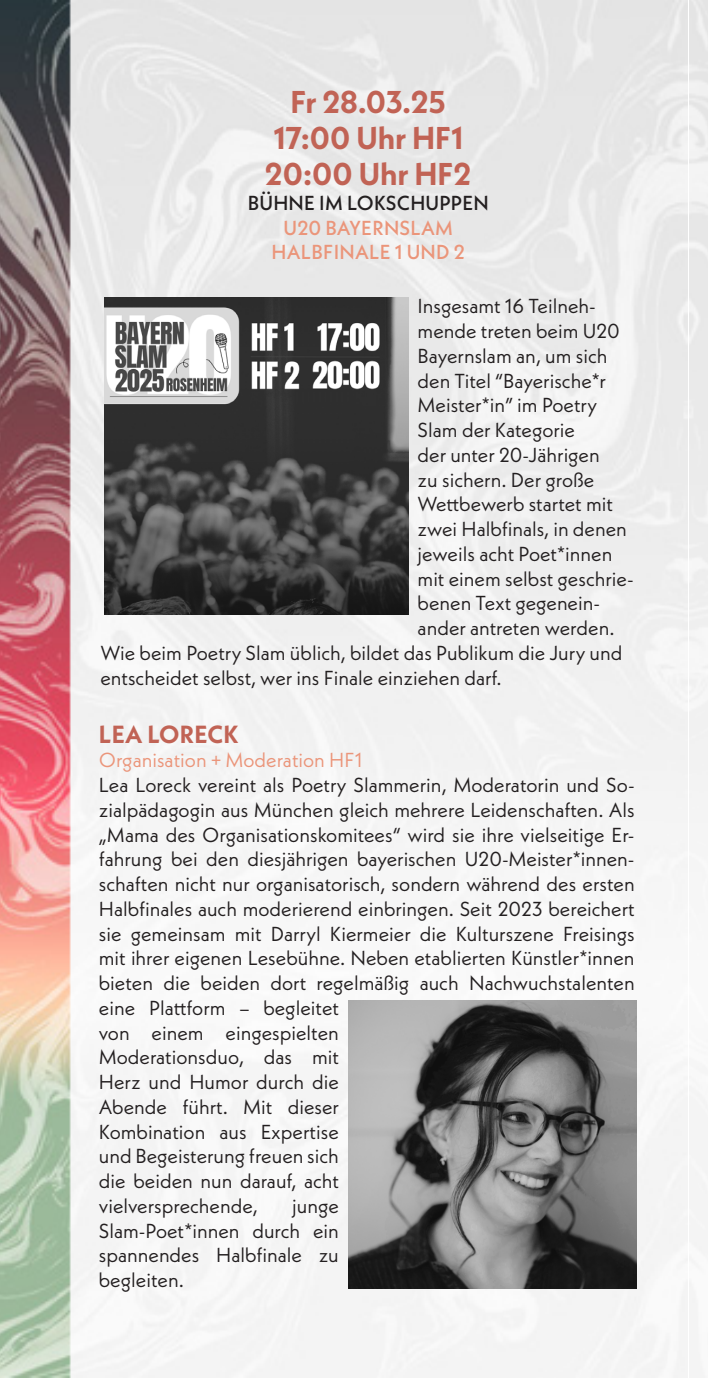
<style>
.page{position:relative;width:708px;height:1378px;background:#fff}
.page>*{position:absolute;margin:0;border:0;box-sizing:border-box;transform-origin:0 0}
.t1{font:700 31.5px/36px "Neue Kabel";color:#c16355;text-align:center}
.t2{font:700 24.75px "Neue Kabel";letter-spacing:.01em;color:#c16355}
.t3{font:20.25px/24.8px "Neue Kabel";color:#231f20}
.t4{font:500 20.25px/24.8px "Neue Kabel";letter-spacing:.01em;color:#eb957a;text-align:center}
.t5{font:20.25px "Neue Kabel";color:#eb957a}
.t6{font:500 20.25px "Neue Kabel";letter-spacing:.01em;color:#231f20}
</style>
<div class="page">
<img style="left:0;top:0;width:687px;height:1377px">
<img style="left:348px;top:1000px;width:288px;height:288px">
<img style="left:104px;top:297px;width:304px;height:318px">
<h1 class="t1" style="left:265px;top:84px;width:208px">Fr 28.03.25<br>17:00 Uhr HF1<br>20:00 Uhr HF2</h1>
<p class="t6" style="left:248px;top:190px;width:243px">BÜHNE IM LOKSCHUPPEN</p>
<p class="t4" style="left:272px;top:215px;width:195px">U20 BAYERNSLAM<br>HALBFINALE 1 UND 2</p>
<p class="t3" style="left:418px;top:293px;width:180px">Insgesamt 16 Teilneh-</p>
<p class="t3" style="left:418px;top:318px;width:204px">mende treten beim U20</p>
<p class="t3" style="left:418px;top:343px;width:191px">Bayernslam an, um sich</p>
<p class="t3" style="left:418px;top:368px;width:190px">den Titel “Bayerische*r</p>
<p class="t3" style="left:418px;top:392px;width:181px">Meister*in” im Poetry</p>
<p class="t3" style="left:418px;top:417px;width:159px">Slam der Kategorie</p>
<p class="t3" style="left:418px;top:442px;width:184px">der unter 20-Jährigen</p>
<p class="t3" style="left:418px;top:467px;width:178px">zu sichern. Der große</p>
<p class="t3" style="left:418px;top:491px;width:197px">Wettbewerb startet mit</p>
<p class="t3" style="left:418px;top:516px;width:211px">zwei Halbfinals, in denen</p>
<p class="t3" style="left:418px;top:541px;width:196px">jeweils acht Poet*innen</p>
<p class="t3" style="left:418px;top:566px;width:218px">mit einem selbst geschrie-</p>
<p class="t3" style="left:418px;top:590px;width:184px">benen Text gegenein-</p>
<p class="t3" style="left:418px;top:615px;width:199px">ander antreten werden.</p>
<p class="t3" style="left:100px;top:640px;width:523px">Wie beim Poetry Slam üblich, bildet das Publikum die Jury und</p>
<p class="t3" style="left:100px;top:665px;width:403px">entscheidet selbst, wer ins Finale einziehen darf.</p>
<p class="t2" style="left:99px;top:718px;width:141px">LEA LORECK</p>
<p class="t5" style="left:99px;top:747px;width:265px">Organisation + Moderation HF1</p>
<p class="t3" style="left:99px;top:772px;width:537px">Lea Loreck vereint als Poetry Slammerin, Moderatorin und So&shy;zialpädagogin aus München gleich mehrere Leidenschaften. Als „Mama des Organisationskomitees“ wird sie ihre vielseitige Er&shy;fahrung bei den diesjährigen bayerischen U20-Meister*innen&shy;schaften nicht nur organisatorisch, sondern während des ersten Halbfinales auch moderierend einbringen. Seit 2023 bereichert sie gemeinsam mit Darryl Kiermeier die Kulturszene Freisings mit ihrer eigenen Lesebühne. Neben etablierten Künstler*innen bieten die beiden dort regelmäßig auch Nachwuchstalenten eine Plattform – begleitet<br>von einem eingespielten<br>Moderationsduo, das mit<br>Herz und Humor durch die<br>Abende führt. Mit dieser<br>Kombination aus Expertise<br>und Begeisterung freuen sich<br>die beiden nun darauf, acht<br>vielversprechende,</p>
<p class="t3" style="left:99px;top:1193px;width:242px;text-align:justify;text-indent:193px">junge Slam-Poet*innen durch ein spannendes Halbfinale zu begleiten.</p>
</div>
